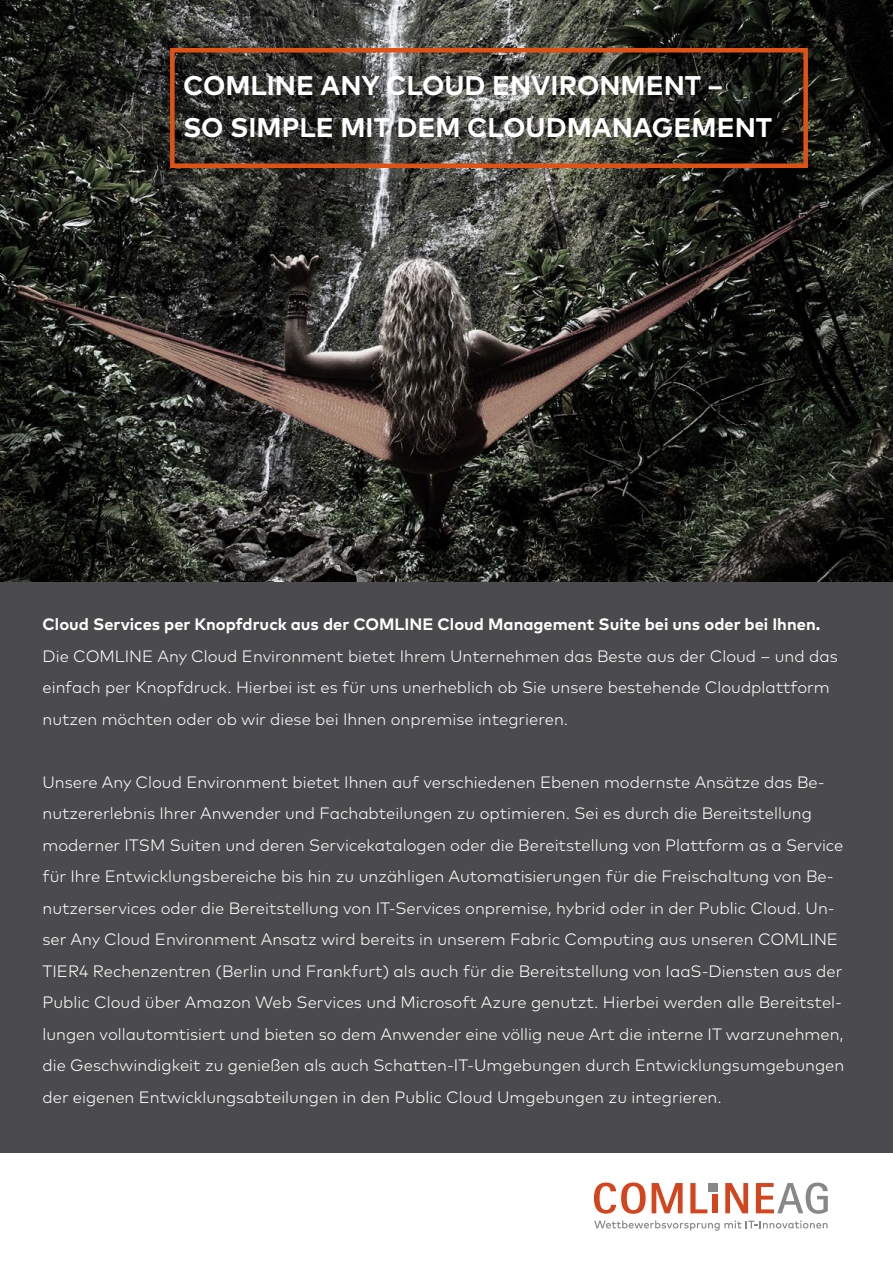
<style>
.page{position:relative;width:893px;height:1263px;background:#fff}
.page>*{position:absolute;margin:0;border:0;box-sizing:border-box;transform-origin:0 0}
.t1{font:700 27px/42px "Mark Pro";color:#fff}
.t2{font:300 16.5px/31.5px "Mark Pro";color:#fff}
.t3{font:700 16.5px "Mark Pro";color:#fff}
</style>
<div class="page">
<div style="left:0;top:0;width:893px;height:1152px;background:#4b4b4d"></div>
<div style="left:709px;top:1183px;width:9px;height:9px;background:#87888a"></div>
<svg style="left:594px;top:1182px;width:52px;height:32px"></svg>
<svg style="left:652px;top:1183px;width:31px;height:30px"></svg>
<svg style="left:690px;top:1183px;width:17px;height:30px"></svg>
<svg style="left:725px;top:1183px;width:23px;height:30px"></svg>
<svg style="left:756px;top:1182px;width:72px;height:32px"></svg>
<div style="left:712px;top:1195px;width:5px;height:18px;background:#d4451d"></div>
<svg style="left:594px;top:1220px;width:234px;height:10px"></svg>
<img style="left:0;top:0;width:893px;height:581px">
<div style="left:170px;top:48px;width:638px;height:120px;border:4px solid #e05115"></div>
<h1 class="t1" style="left:183px;top:62px;width:591px">COMLINE ANY CLOUD ENVIRONMENT –<br>SO SIMPLE MIT DEM CLOUDMANAGEMENT</h1>
<p class="t3" style="left:43px;top:612px;width:779px">Cloud Services per Knopfdruck aus der COMLINE Cloud Management Suite bei uns oder bei Ihnen.</p>
<p class="t2" style="left:43px;top:639px;width:797px">Die COMLINE Any Cloud Environment bietet Ihrem Unternehmen das Beste aus der Cloud – und das einfach per Knopfdruck. Hierbei ist es für uns unerheblich ob Sie unsere bestehende Cloudplattform nutzen möchten oder ob wir diese bei Ihnen onpremise integrieren.</p>
<p class="t2" style="left:43px;top:765px;width:803px">Unsere Any Cloud Environment bietet Ihnen auf verschiedenen Ebenen modernste Ansätze das Be&shy;nutzererlebnis Ihrer Anwender und Fachabteilungen zu optimieren. Sei es durch die Bereitstellung moderner ITSM Suiten und deren Servicekatalogen oder die Bereitstellung von Plattform as a Service für Ihre Entwicklungsbereiche bis hin zu unzähligen Automatisierungen für die Freischaltung von Be&shy;nutzerservices oder die Bereitstellung von IT-Services onpremise, hybrid oder in der Public Cloud. Un&shy;ser Any Cloud Environment Ansatz wird bereits in unserem Fabric Computing aus unseren COMLINE TIER4 Rechenzentren (Berlin und Frankfurt) als auch für die Bereitstellung von IaaS-Diensten aus der Public Cloud über Amazon Web Services und Microsoft Azure genutzt. Hierbei werden alle Bereitstel&shy;lungen vollautomtisiert und bieten so dem Anwender eine völlig neue Art die interne IT warzunehmen, die Geschwindigkeit zu genießen als auch Schatten-IT-Umgebungen durch Entwicklungsumgebungen der eigenen Entwicklungsabteilungen in den Public Cloud Umgebungen zu integrieren.</p>
</div>
